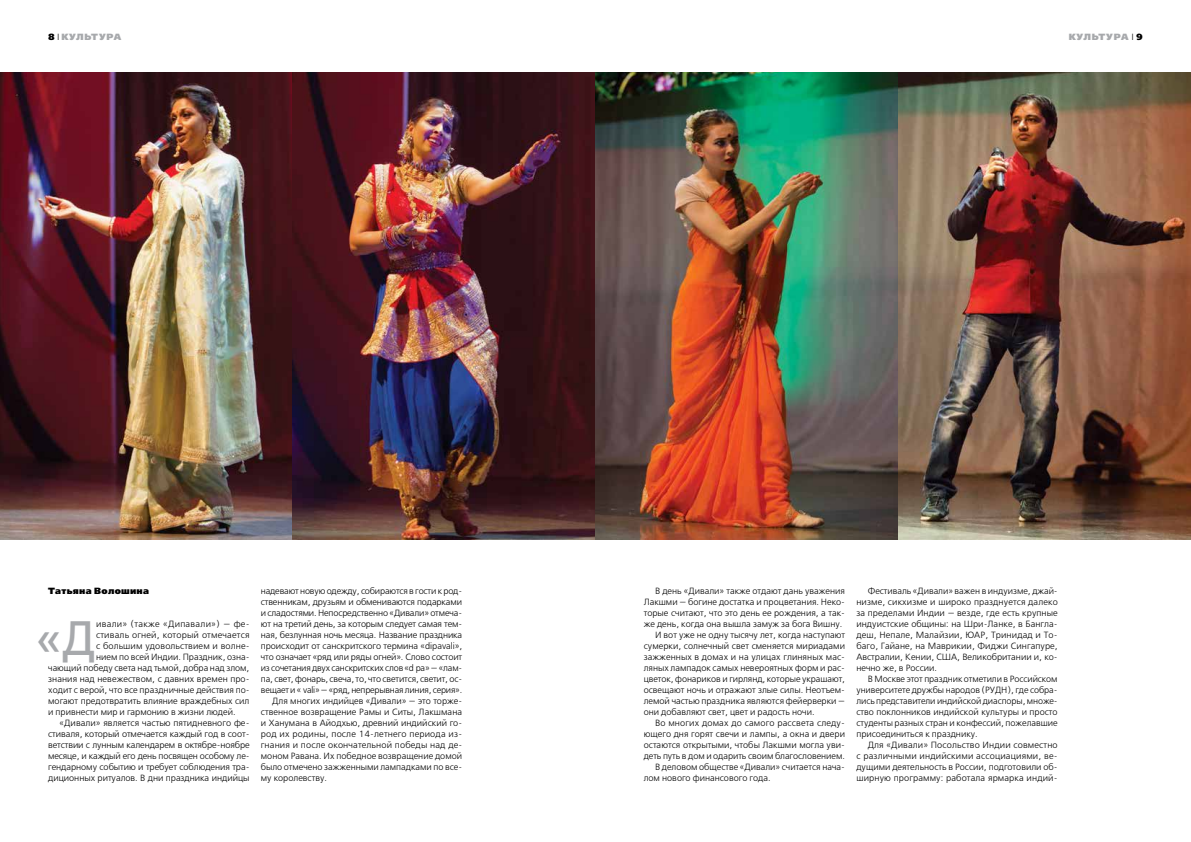
<style>
.page{position:relative;width:1191px;height:842px;background:#fff}
.page>*{position:absolute;margin:0;border:0;box-sizing:border-box;transform-origin:0 0}
.t1{font:48.2px "Free Set C";color:#a7a9ac}
.t2{font:9px/11px "Free Set Light C";color:#000;text-align:justify}
.t3{font:9px "Free Set Light C";letter-spacing:-.02em;color:#000}
.t4{font:9px "Free Set Light C";letter-spacing:.02em;color:#000}
.t5{font:9px "Free Set Light C";letter-spacing:.025em;color:#000}
.t6{font:9px "Free Set Extra Bold C";letter-spacing:.04em;color:#a7a9ac}
.t7{font:9px "Free Set Extra Bold C";letter-spacing:.03em;color:#000}
.s1{color:#000}
.s2{font-family:"Free Set Light C";color:#000}
</style>
<div class="page">
<img style="left:0;top:72px;width:1191px;height:467px">
<p class="t6" style="left:48px;top:32px;width:73px"><span class="s1">8</span> <span class="s2">I</span> культ ура</p>
<p class="t6" style="left:1068px;top:32px;width:75px">культ ура <span class="s2">I</span> <span class="s1">9</span></p>
<p class="t7" style="left:48px;top:586px;width:102px">Татьяна Волошина</p>
<h1 class="t1" style="left:36px;top:611px;width:61px">«Д</h1>
<p class="t5" style="left:96px;top:619px;width:155px">ивали» (также «Дипавали») — фе-</p>
<p class="t4" style="left:96px;top:630px;width:155px">стиваль огней, который отмечается</p>
<p class="t2" style="left:96px;top:641px;width:155px">с большим удовольствием и волне-</p>
<p class="t2" style="left:96px;top:652px;width:155px">нием по всей Индии. Праздник, озна-</p>
<p class="t2" style="left:48px;top:663px;width:203px">чающий победу света над тьмой, добра над злом,</p>
<p class="t2" style="left:48px;top:674px;width:203px">знания над невежеством, с давних времен про-</p>
<p class="t2" style="left:48px;top:685px;width:203px">ходит с верой, что все праздничные действия по-</p>
<p class="t2" style="left:48px;top:696px;width:203px">могают предотвратить влияние враждебных сил</p>
<p class="t2" style="left:48px;top:707px;width:189px">и привнести мир и гармонию в жизни людей.</p>
<p class="t2" style="left:60px;top:718px;width:191px">«Дивали» является частью пятидневного фе-</p>
<p class="t2" style="left:48px;top:729px;width:203px">стиваля, который отмечается каждый год в соот-</p>
<p class="t2" style="left:48px;top:740px;width:203px">ветствии с лунным календарем в октябре-ноябре</p>
<p class="t2" style="left:48px;top:751px;width:203px">месяце, и каждый его день посвящен особому ле-</p>
<p class="t2" style="left:48px;top:762px;width:203px">гендарному событию и требует соблюдения тра-</p>
<p class="t2" style="left:48px;top:773px;width:203px">диционных ритуалов. В дни праздника индийцы</p>
<p class="t3" style="left:261px;top:586px;width:203px">надевают новую одежду, собираются в гости к род-</p>
<p class="t2" style="left:261px;top:597px;width:203px">ственникам, друзьям и обмениваются подарками</p>
<p class="t2" style="left:261px;top:608px;width:203px">и сладостями. Непосредственно «Дивали» отмеча-</p>
<p class="t2" style="left:261px;top:619px;width:203px">ют на третий день, за которым следует самая тем-</p>
<p class="t2" style="left:261px;top:630px;width:203px">ная, безлунная ночь месяца. Название праздника</p>
<p class="t2" style="left:261px;top:641px;width:203px">происходит от санскритского термина «dipavali»,</p>
<p class="t2" style="left:261px;top:652px;width:203px">что означает «ряд или ряды огней». Слово состоит</p>
<p class="t3" style="left:261px;top:663px;width:203px">из сочетания двух санскритских слов «dīpa» — «лам-</p>
<p class="t2" style="left:261px;top:674px;width:203px">па, свет, фонарь, свеча, то, что светится, светит, ос-</p>
<p class="t3" style="left:261px;top:685px;width:203px">вещает и « vali» — «ряд, непрерывная линия, серия».</p>
<p class="t2" style="left:272px;top:696px;width:191px">Для многих индийцев «Дивали» — это торже-</p>
<p class="t2" style="left:261px;top:707px;width:203px">ственное возвращение Рамы и Ситы, Лакшмана</p>
<p class="t2" style="left:261px;top:718px;width:203px">и Ханумана в Айодхью, древний индийский го-</p>
<p class="t2" style="left:261px;top:729px;width:203px">род их родины, после 14‑летнего периода из-</p>
<p class="t2" style="left:261px;top:740px;width:203px">гнания и после окончательной победы над де-</p>
<p class="t2" style="left:261px;top:751px;width:203px">моном Равана. Их победное возвращение домой</p>
<p class="t2" style="left:261px;top:762px;width:203px">было отмечено зажженными лампадками по все-</p>
<p class="t2" style="left:261px;top:773px;width:68px">му королевству.</p>
<p class="t2" style="left:655px;top:586px;width:191px">В день «Дивали» также отдают дань уважения</p>
<p class="t2" style="left:643px;top:597px;width:203px">Лакшми — богине достатка и процветания. Неко-</p>
<p class="t2" style="left:643px;top:608px;width:203px">торые считают, что это день ее рождения, а так-</p>
<p class="t2" style="left:643px;top:619px;width:200px">же день, когда она вышла замуж за бога Вишну.</p>
<p class="t2" style="left:655px;top:630px;width:191px">И вот уже не одну тысячу лет, когда наступают</p>
<p class="t2" style="left:643px;top:641px;width:203px">сумерки, солнечный свет сменяется мириадами</p>
<p class="t2" style="left:643px;top:652px;width:203px">зажженных в домах и на улицах глиняных мас-</p>
<p class="t2" style="left:643px;top:663px;width:203px">ляных лампадок самых невероятных форм и рас-</p>
<p class="t2" style="left:643px;top:674px;width:203px">цветок, фонариков и гирлянд, которые украшают,</p>
<p class="t2" style="left:643px;top:685px;width:203px">освещают ночь и отражают злые силы. Неотъем-</p>
<p class="t2" style="left:643px;top:696px;width:203px">лемой частью праздника являются фейерверки —</p>
<p class="t2" style="left:643px;top:707px;width:172px">они добавляют свет, цвет и радость ночи.</p>
<p class="t2" style="left:655px;top:718px;width:191px">Во многих домах до самого рассвета следу-</p>
<p class="t2" style="left:643px;top:729px;width:203px">ющего дня горят свечи и лампы, а окна и двери</p>
<p class="t2" style="left:643px;top:740px;width:203px">остаются открытыми, чтобы Лакшми могла уви-</p>
<p class="t2" style="left:643px;top:751px;width:203px">деть путь в дом и одарить своим благословением.</p>
<p class="t2" style="left:655px;top:762px;width:191px">В деловом обществе «Дивали» считается нача-</p>
<p class="t2" style="left:643px;top:773px;width:128px">лом нового финансового года.</p>
<p class="t2" style="left:856px;top:586px;width:203px;text-indent:11px">Фестиваль «Дивали» важен в индуизме, джай&shy;низме, сикхизме и широко празднуется далеко за пределами Индии — везде, где есть крупные индуистские общины: на Шри-Ланке, в Бангла&shy;деш, Непале, Малайзии, ЮАР, Тринидад и То&shy;баго, Гайане, на Маврикии, Фиджи Сингапуре, Австралии, Кении, США, Великобритании и, ко&shy;нечно же, в России.</p>
<p class="t2" style="left:856px;top:674px;width:203px;text-indent:11px">В Москве этот праздник отметили в Российском университете дружбы народов (РУДН), где собра&shy;лись представители индийской диаспоры, множе&shy;ство поклонников индийской культуры и просто студенты разных стран и конфессий, пожелавшие присоединиться к празднику.</p>
<p class="t2" style="left:856px;top:740px;width:203px;text-indent:11px">Для «Дивали» Посольство Индии совместно с различными индийскими ассоциациями, ве&shy;дущими деятельность в России, подготовили об&shy;ширную программу: работала ярмарка индий-</p>
</div>
